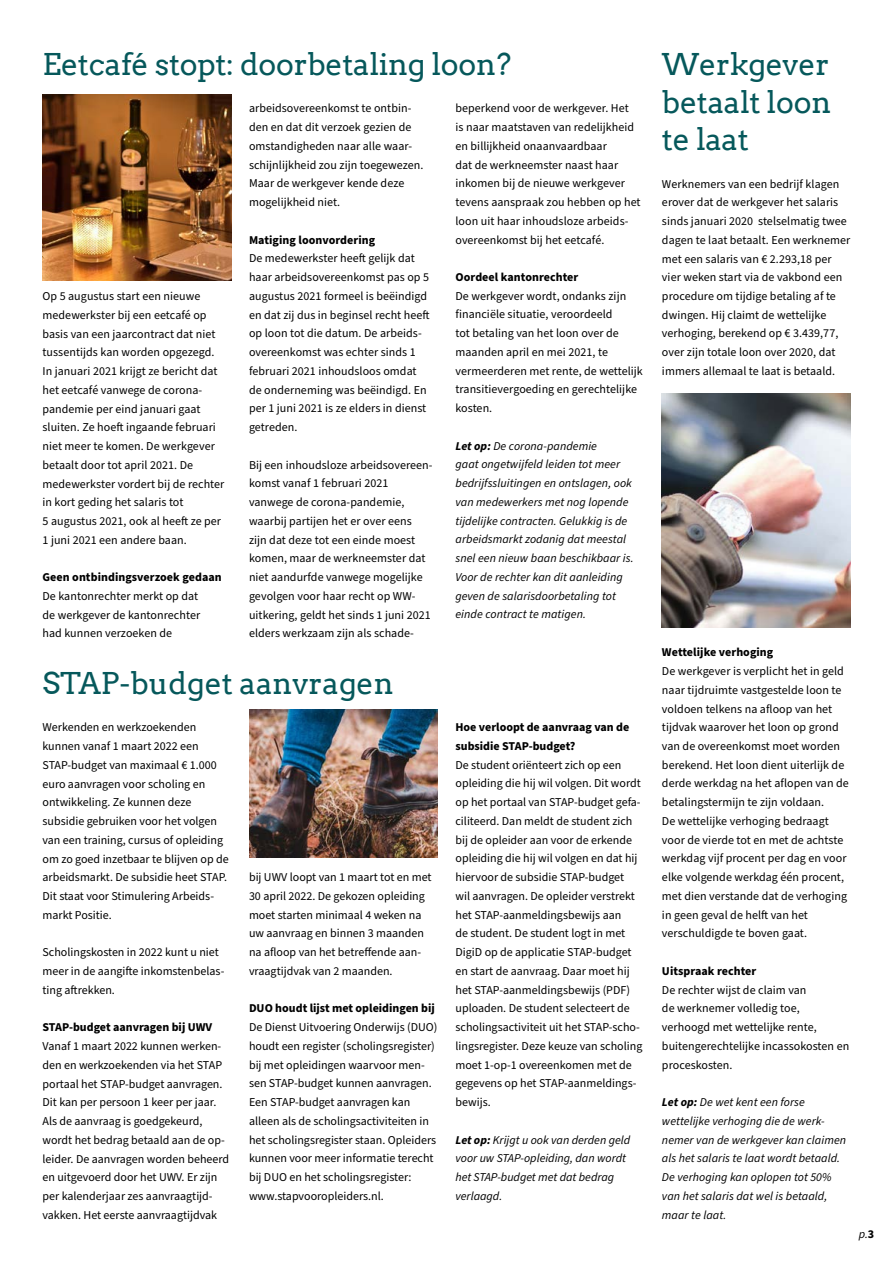
<style>
.page{position:relative;width:893px;height:1263px;background:#fff}
.page>*{position:absolute;margin:0;border:0;box-sizing:border-box;transform-origin:0 0}
.t1{font:30px/37.5px "Arvo";letter-spacing:-.01em;color:#06585b;text-align:justify}
.t2{font:12px/18.8px "Source Sans Pro";color:#000}
.t3{font:italic 12px/18.8px "Source Sans Pro";letter-spacing:.005em;color:#000}
.t4{font:700 12px/18.8px "Source Sans Pro";color:#000}
.s1{font-weight:700}
.s2{font-weight:700;font-style:normal}
</style>
<div class="page">
<img style="left:43px;top:95px;width:188px;height:186px">
<img style="left:662px;top:393px;width:188px;height:234px">
<img style="left:249px;top:709px;width:188px;height:148px">
<h1 class="t1" style="left:43px;top:46px;width:470px">Eetcafé stopt: doorbetaling loon?</h1>
<p class="t2" style="left:43px;top:287px;width:183px">Op 5 augustus start een nieuwe medewerkster bij een eetcafé op basis van een jaarcontract dat niet tussentijds kan worden opgezegd.<br>In januari 2021 krijgt ze bericht dat het eetcafé vanwege de corona&shy;pandemie per eind januari gaat sluiten. Ze hoeft ingaande februari niet meer te komen. De werkgever betaalt door tot april 2021. De medewerkster vordert bij de rechter in kort geding het salaris tot<br>5 augustus 2021, ook al heeft ze per<br>1 juni 2021 een andere baan.</p>
<p class="t4" style="left:43px;top:568px;width:181px">Geen ontbindingsverzoek gedaan</p>
<p class="t2" style="left:43px;top:587px;width:159px">De kantonrechter merkt op dat de werkgever de kantonrechter had kunnen verzoeken de</p>
<p class="t2" style="left:249px;top:99px;width:176px">arbeidsovereenkomst te ontbin&shy;den en dat dit verzoek gezien de omstandigheden naar alle waar&shy;schijnlijkheid zou zijn toegewezen.<br>Maar de werkgever kende deze mogelijkheid niet.</p>
<p class="t4" style="left:249px;top:231px;width:128px">Matiging loonvordering</p>
<p class="t2" style="left:249px;top:249px;width:182px">De medewerkster heeft gelijk dat haar arbeidsovereenkomst pas op 5 augustus 2021 formeel is beëindigd en dat zij dus in beginsel recht heeft op loon tot die datum. De arbeids&shy;overeenkomst was echter sinds 1 februari 2021 inhoudsloos omdat de onderneming was beëindigd. En per 1 juni 2021 is ze elders in dienst getreden.</p>
<p class="t2" style="left:249px;top:456px;width:185px">Bij een inhoudsloze arbeidsovereen&shy;komst vanaf 1 februari 2021 vanwege de corona-pandemie, waarbij partijen het er over eens<br>zijn dat deze tot een einde moest komen, maar de werkneemster dat niet aandurfde vanwege mogelijke gevolgen voor haar recht op WW&shy;uitkering, geldt het sinds 1 juni 2021 elders werkzaam zijn als schade-</p>
<h1 class="t1" style="left:42px;top:664px;width:353px">STAP-budget aanvragen</h1>
<p class="t2" style="left:43px;top:718px;width:188px">Werkenden en werkzoekenden kunnen vanaf 1 maart 2022 een<br>STAP-budget van maximaal € 1.000 euro aanvragen voor scholing en ontwikkeling. Ze kunnen deze subsidie gebruiken voor het volgen van een training, cursus of opleiding om zo goed inzetbaar te blijven op de arbeidsmarkt. De subsidie heet STAP.<br>Dit staat voor Stimulering Arbeids&shy;markt Positie.</p>
<p class="t2" style="left:43px;top:943px;width:183px">Scholingskosten in 2022 kunt u niet meer in de aangifte inkomstenbelas&shy;ting aftrekken.</p>
<p class="t4" style="left:43px;top:1018px;width:171px">STAP-budget aanvragen bij UWV</p>
<p class="t2" style="left:43px;top:1037px;width:188px">Vanaf 1 maart 2022 kunnen werken&shy;den en werkzoekenden via het STAP portaal het STAP-budget aanvragen.<br>Dit kan per persoon 1 keer per jaar.<br>Als de aanvraag is goedgekeurd, wordt het bedrag betaald aan de op&shy;leider. De aanvragen worden beheerd en uitgevoerd door het UWV. Er zijn per kalenderjaar zes aanvraagtijd&shy;vakken. Het eerste aanvraagtijdvak</p>
<p class="t2" style="left:249px;top:868px;width:184px">bij UWV loopt van 1 maart tot en met<br>30 april 2022. De gekozen opleiding moet starten minimaal 4 weken na uw aanvraag en binnen 3 maanden na afloop van het betreffende aan&shy;vraagtijdvak van 2 maanden.</p>
<p class="t4" style="left:249px;top:999px;width:187px">DUO houdt lijst met opleidingen bij</p>
<p class="t2" style="left:249px;top:1018px;width:190px">De Dienst Uitvoering Onderwijs (DUO) houdt een register (scholingsregister) bij met opleidingen waarvoor men&shy;sen STAP-budget kunnen aanvragen.<br>Een STAP-budget aanvragen kan alleen als de scholingsactiviteiten in het scholingsregister staan. Opleiders kunnen voor meer informatie terecht bij DUO en het scholingsregister: www.stapvooropleiders.nl.</p>
<p class="t2" style="left:455px;top:99px;width:187px">beperkend voor de werkgever. Het<br>is naar maatstaven van redelijkheid en billijkheid onaanvaardbaar<br>dat de werkneemster naast haar inkomen bij de nieuwe werkgever tevens aanspraak zou hebben op het loon uit haar inhoudsloze arbeids&shy;overeenkomst bij het eetcafé.</p>
<p class="t4" style="left:455px;top:268px;width:124px">Oordeel kantonrechter</p>
<p class="t2" style="left:455px;top:287px;width:189px">De werkgever wordt, ondanks zijn financiële situatie, veroordeeld<br>tot betaling van het loon over de maanden april en mei 2021, te vermeerderen met rente, de wettelijk transitievergoeding en gerechtelijke kosten.</p>
<p class="t3" style="left:455px;top:437px;width:180px"><span class="s1">Let op:</span> De corona-pandemie<br>gaat ongetwijfeld leiden tot meer bedrijfssluitingen en ontslagen, ook van medewerkers met nog lopende tijdelijke contracten. Gelukkig is de arbeidsmarkt zodanig dat meestal snel een nieuw baan beschikbaar is.<br>Voor de rechter kan dit aanleiding geven de salarisdoorbetaling tot einde contract te matigen.</p>
<p class="t4" style="left:455px;top:718px;width:175px">Hoe verloopt de aanvraag van de subsidie STAP-budget?</p>
<p class="t2" style="left:455px;top:756px;width:188px">De student oriënteert zich op een opleiding die hij wil volgen. Dit wordt op het portaal van STAP-budget gefa&shy;ciliteerd. Dan meldt de student zich bij de opleider aan voor de erkende opleiding die hij wil volgen en dat hij hiervoor de subsidie STAP-budget<br>wil aanvragen. De opleider verstrekt het STAP-aanmeldingsbewijs aan<br>de student. De student logt in met DigiD op de applicatie STAP-budget en start de aanvraag. Daar moet hij het STAP-aanmeldingsbewijs (PDF) uploaden. De student selecteert de scholingsactiviteit uit het STAP-scho&shy;lingsregister. Deze keuze van scholing moet 1-op-1 overeenkomen met de gegevens op het STAP-aanmeldings&shy;bewijs.</p>
<p class="t3" style="left:455px;top:1130px;width:176px"><span class="s1">Let op:</span> Krijgt u ook van derden geld voor uw STAP-opleiding, dan wordt het STAP-budget met dat bedrag verlaagd.</p>
<h1 class="t1" style="left:662px;top:46px;width:171px">Werkgever betaalt loon te laat</h1>
<p class="t2" style="left:662px;top:175px;width:190px">Werknemers van een bedrijf klagen erover dat de werkgever het salaris sinds januari 2020 stelselmatig twee dagen te laat betaalt. Een werknemer met een salaris van € 2.293,18 per vier weken start via de vakbond een procedure om tijdige betaling af te dwingen. Hij claimt de wettelijke verhoging, berekend op € 3.439,77, over zijn totale loon over 2020, dat immers allemaal te laat is betaald.</p>
<p class="t4" style="left:662px;top:643px;width:113px">Wettelijke verhoging</p>
<p class="t2" style="left:662px;top:662px;width:188px">De werkgever is verplicht het in geld naar tijdruimte vastgestelde loon te voldoen telkens na afloop van het tijdvak waarover het loon op grond van de overeenkomst moet worden berekend. Het loon dient uiterlijk de derde werkdag na het aflopen van de betalingstermijn te zijn voldaan.<br>De wettelijke verhoging bedraagt voor de vierde tot en met de achtste werkdag vijf procent per dag en voor elke volgende werkdag één procent, met dien verstande dat de verhoging in geen geval de helft van het verschuldigde te boven gaat.</p>
<p class="t4" style="left:662px;top:962px;width:96px">Uitspraak rechter</p>
<p class="t2" style="left:662px;top:981px;width:189px">De rechter wijst de claim van<br>de werknemer volledig toe, verhoogd met wettelijke rente, buitengerechtelijke incassokosten en proceskosten.</p>
<p class="t3" style="left:662px;top:1093px;width:186px"><span class="s1">Let op:</span> De wet kent een forse wettelijke verhoging die de werk&shy;nemer van de werkgever kan claimen als het salaris te laat wordt betaald.<br>De verhoging kan oplopen tot 50% van het salaris dat wel is betaald, maar te laat.</p>
<p class="t3" style="left:859px;top:1225px;width:17px">p.<span class="s2">3</span></p>
</div>
